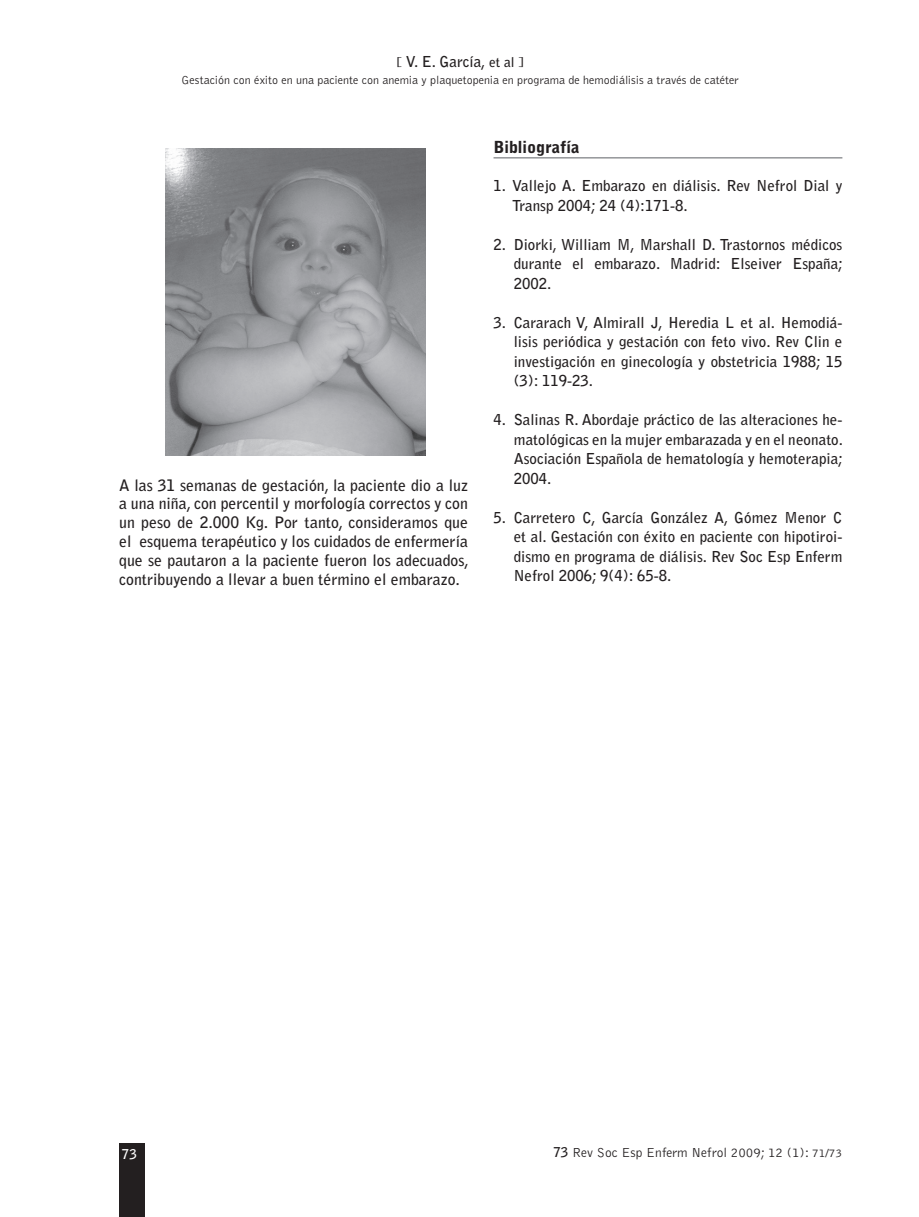
<style>
.page{position:relative;width:919px;height:1217px;background:#fff}
.page>*{position:absolute;margin:0;border:0;box-sizing:border-box;transform-origin:0 0}
.t1{font:900 16.5px "Bell Gothic";color:#231f20}
.t2{font:700 15.75px/18.8px "Bell Gothic";color:#231f20;text-align:justify}
.t3{font:700 15px/19.5px "Bell Gothic";color:#231f20;text-align:justify}
.t4{font:300 13.5px "Bell Gothic";color:#231f20}
.t5{font:700 13.5px "Bell Gothic";color:#fff}
.t6{font:300 12px "Bell Gothic";color:#231f20}
.s1{font-size:13.5px}
.s2{font-weight:700}
.s3{font-size:12px}
</style>
<div class="page">
<div style="left:119px;top:1142px;width:26px;height:74px;background:#231f20"></div>
<hr style="left:493px;top:157px;width:349px;height:1px;background:#939598">
<img style="left:166px;top:149px;width:259px;height:306px">
<p class="t3" style="left:396px;top:53px;width:128px"><span class="s1">[</span> V. E. García, <span class="s1">et al ]</span></p>
<p class="t6" style="left:181px;top:75px;width:559px">Gestación con éxito en una paciente con anemia y plaquetopenia en programa de hemodiálisis a través de catéter</p>
<p class="t2" style="left:119px;top:476px;width:351px">A las 31 semanas de gestación, la paciente dio a luz a una niña, con percentil y morfología correctos y con un peso de 2.000 Kg. Por tanto, consideramos que el esquema terapéutico y los cuidados de enfermería que se pautaron a la paciente fueron los adecuados, contribuyendo a llevar a buen término el embarazo.</p>
<p class="t1" style="left:493px;top:141px;width:87px">Bibliografía</p>
<p class="t3" style="left:512px;top:177px;width:331px;text-indent:-19px">1. Vallejo A. Embarazo en diálisis. Rev Nefrol Dial y<br>Transp 2004; 24 (4):171-8.</p>
<p class="t3" style="left:513px;top:235px;width:331px;text-indent:-20px">2. Diorki, William M, Marshall D. Trastornos médicos durante el embarazo. Madrid: Elseiver España; 2002.</p>
<p class="t3" style="left:513px;top:313px;width:330px;text-indent:-20px">3. Cararach V, Almirall J, Heredia L et al. Hemodiá&shy;lisis periódica y gestación con feto vivo. Rev Clin e investigación en ginecología y obstetricia 1988; 15 (3): 119-23.</p>
<p class="t3" style="left:513px;top:411px;width:331px;text-indent:-20px">4. Salinas R. Abordaje práctico de las alteraciones he&shy;matológicas en la mujer embarazada y en el neonato.<br>Asociación Española de hematología y hemoterapia; 2004.</p>
<p class="t3" style="left:513px;top:508px;width:330px;text-indent:-20px">5. Carretero C, García González A, Gómez Menor C et al. Gestación con éxito en paciente con hipotiroi&shy;dismo en programa de diálisis. Rev Soc Esp Enferm Nefrol 2006; 9(4): 65-8.</p>
<p class="t5" style="left:122px;top:1148px;width:17px">73</p>
<p class="t4" style="left:553px;top:1146px;width:290px"><span class="s2">73</span> Rev Soc Esp Enferm Nefrol 2009; 12 (1): <span class="s3">71/73</span></p>
</div>
